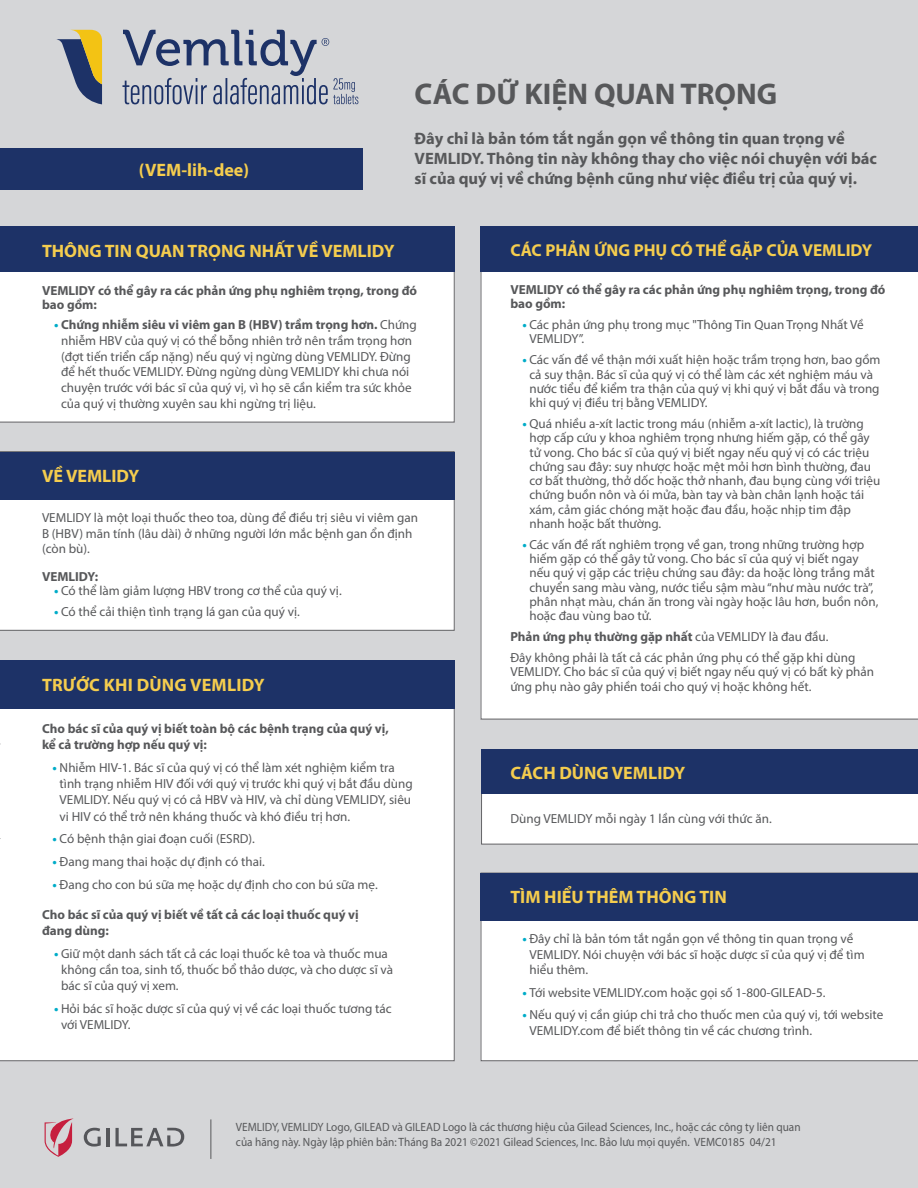
<style>
.page{position:relative;width:918px;height:1188px;background:#d5d6d8}
.page>*{position:absolute;margin:0;border:0;box-sizing:border-box;transform-origin:0 0}
.t1{font:700 30px "Myriad Pro";color:#57585a}
.t2{font:700 18px "Myriad Pro";color:#f5cd4e}
.t3{font:700 17.25px "Myriad Pro";color:#f5cd4e}
.t4{font:700 16.5px/19.8px "Myriad Pro";color:#57585a}
.t5{font:13.2px/14.2px "Myriad Pro";color:#57585a}
.t6{font:700 13.2px/16.2px "Myriad Pro";color:#57585a}
.t7{font:12px/15px "Myriad Pro";color:#57585a;scale:.94 1}
.s1{font-weight:700;color:#00acc8}
.s2{font-weight:700}
.s3{font-weight:400}
</style>
<div class="page">
<div style="left:481px;top:794px;width:437px;height:50px;background:#fff"></div>
<div style="left:0;top:452px;width:454px;height:178px;background:#fff"></div>
<div style="left:0;top:451px;width:455px;height:180px;border:1px solid #636366"></div>
<div style="left:0;top:452px;width:455px;height:47px;background:#1d3267"></div>
<div style="left:0;top:227px;width:454px;height:195px;background:#fff"></div>
<div style="left:481px;top:921px;width:437px;height:140px;background:#fff"></div>
<div style="left:481px;top:272px;width:437px;height:447px;background:#fff"></div>
<div style="left:0;top:661px;width:454px;height:400px;background:#fff"></div>
<div style="left:0;top:660px;width:455px;height:48px;background:#1d3267"></div>
<div style="left:481px;top:749px;width:437px;height:45px;background:#1d3267"></div>
<div style="left:481px;top:226px;width:437px;height:46px;background:#1d3267"></div>
<div style="left:481px;top:873px;width:437px;height:48px;background:#1d3267"></div>
<div style="left:0;top:148px;width:362px;height:41px;background:#1d3267"></div>
<div style="left:0;top:226px;width:455px;height:46px;background:#1d3267"></div>
<svg style="left:122px;top:30px;width:236px;height:74px"></svg>
<svg style="left:56px;top:30px;width:46px;height:74px"></svg>
<svg style="left:84px;top:1128px;width:17px;height:19px"></svg>
<hr style="left:106px;top:1128px;width:3px;height:18px;background:#55565a">
<svg style="left:116px;top:1128px;width:68px;height:19px"></svg>
<svg style="left:45px;top:1119px;width:28px;height:38px"></svg>
<hr style="left:211px;top:1119px;width:1px;height:40px;background:#57585a">
<p class="t2" style="left:139px;top:158px;width:112px">(VEM-lih-dee)</p>
<p class="t1" style="left:415px;top:74px;width:364px">CÁC DỮ KIỆN QUAN TRỌNG</p>
<p class="t4" style="left:415px;top:128px;width:464px">Đây chỉ là bản tóm tắt ngắn gọn về thông tin quan trọng về<br>VEMLIDY. Thông tin này không thay cho việc nói chuyện với bác sĩ của quý vị về chứng bệnh cũng như việc điều trị của quý vị.</p>
<p class="t2" style="left:42px;top:239px;width:354px">THÔNG TIN QUAN TRỌNG NHẤT VỀ VEMLIDY</p>
<p class="t6" style="left:42px;top:283px;width:377px;line-height:14.2px">VEMLIDY có thể gây ra các phản ứng phụ nghiêm trọng, trong đó bao gồm:</p>
<p class="t5" style="left:61px;top:317px;width:357px;line-height:15.8px;text-indent:-7px"><span class="s1">•</span> <span class="s2">Chứng nhiễm siêu vi viêm gan B (HBV) trầm trọng hơn.</span> Chứng nhiễm HBV của quý vị có thể bỗng nhiên trở nên trầm trọng hơn (đợt tiến triển cấp nặng) nếu quý vị ngừng dùng VEMLIDY. Đừng để hết thuốc VEMLIDY. Đừng ngừng dùng VEMLIDY khi chưa nói chuyện trước với bác sĩ của quý vị, vì họ sẽ cần kiểm tra sức khỏe của quý vị thường xuyên sau khi ngừng trị liệu.</p>
<p class="t2" style="left:42px;top:465px;width:99px">VỀ VEMLIDY</p>
<p class="t5" style="left:42px;top:509px;width:378px;line-height:15.8px">VEMLIDY là một loại thuốc theo toa, dùng để điều trị siêu vi viêm gan<br>B (HBV) mãn tính (lâu dài) ở những người lớn mắc bệnh gan ổn định (còn bù).</p>
<p class="t6" style="left:42px;top:568px;width:58px">VEMLIDY:</p>
<p class="t5" style="left:54px;top:584px;width:289px"><span class="s1">•</span> Có thể làm giảm lượng HBV trong cơ thể của quý vị.</p>
<p class="t5" style="left:54px;top:605px;width:247px"><span class="s1">•</span> Có thể cải thiện tình trạng lá gan của quý vị.</p>
<p class="t2" style="left:42px;top:673px;width:224px">TRƯỚC KHI DÙNG VEMLIDY</p>
<p class="t6" style="left:42px;top:720px;width:348px">Cho bác sĩ của quý vị biết toàn bộ các bệnh trạng của quý vị, kể cả trường hợp nếu quý vị:</p>
<p class="t5" style="left:60px;top:760px;width:355px;line-height:16.2px;text-indent:-7px"><span class="s1">•</span> Nhiễm HIV-1. Bác sĩ của quý vị có thể làm xét nghiệm kiểm tra tình trạng nhiễm HIV đối với quý vị trước khi quý vị bắt đầu dùng VEMLIDY. Nếu quý vị có cả HBV và HIV, và chỉ dùng VEMLIDY, siêu vi HIV có thể trở nên kháng thuốc và khó điều trị hơn.</p>
<p class="t5" style="left:52px;top:832px;width:204px"><span class="s1">•</span> Có bệnh thận giai đoạn cuối (ESRD).</p>
<p class="t5" style="left:52px;top:855px;width:214px"><span class="s1">•</span> Đang mang thai hoặc dự định có thai.</p>
<p class="t5" style="left:52px;top:877px;width:327px"><span class="s1">•</span> Đang cho con bú sữa mẹ hoặc dự định cho con bú sữa mẹ.</p>
<p class="t6" style="left:42px;top:906px;width:318px">Cho bác sĩ của quý vị biết về tất cả các loại thuốc quý vị đang dùng:</p>
<p class="t5" style="left:61px;top:945px;width:334px;line-height:16.2px;text-indent:-7px"><span class="s1">•</span> Giữ một danh sách tất cả các loại thuốc kê toa và thuốc mua không cần toa, sinh tố, thuốc bổ thảo dược, và cho dược sĩ và bác sĩ của quý vị xem.</p>
<p class="t5" style="left:61px;top:1000px;width:332px;line-height:16.2px;text-indent:-7px"><span class="s1">•</span> Hỏi bác sĩ hoặc dược sĩ của quý vị về các loại thuốc tương tác với VEMLIDY.</p>
<p class="t3" style="left:510px;top:239px;width:364px">CÁC PHẢN ỨNG PHỤ CÓ THỂ GẶP CỦA VEMLIDY</p>
<p class="t6" style="left:510px;top:282px;width:377px;line-height:14.2px">VEMLIDY có thể gây ra các phản ứng phụ nghiêm trọng, trong đó bao gồm:</p>
<p class="t5" style="left:529px;top:317px;width:336px;text-indent:-7px"><span class="s1">•</span> Các phản ứng phụ trong mục "Thông Tin Quan Trọng Nhất Về<br>VEMLIDY”.</p>
<p class="t5" style="left:529px;top:353px;width:353px;text-indent:-7px"><span class="s1">•</span> Các vấn đề về thận mới xuất hiện hoặc trầm trọng hơn, bao gồm cả suy thận. Bác sĩ của quý vị có thể làm các xét nghiệm máu và nước tiểu để kiểm tra thận của quý vị khi quý vị bắt đầu và trong khi quý vị điều trị bằng VEMLIDY.</p>
<p class="t5" style="left:529px;top:416px;width:353px;text-indent:-7px"><span class="s1">•</span> Quá nhiều a-xít lactic trong máu (nhiễm a-xít lactic), là trường hợp cấp cứu y khoa nghiêm trọng nhưng hiếm gặp, có thể gây tử vong. Cho bác sĩ của quý vị biết ngay nếu quý vị có các triệu chứng sau đây: suy nhược hoặc mệt mỏi hơn bình thường, đau cơ bất thường, thở dốc hoặc thở nhanh, đau bụng cùng với triệu chứng buồn nôn và ói mửa, bàn tay và bàn chân lạnh hoặc tái xám, cảm giác chóng mặt hoặc đau đầu, hoặc nhịp tim đập nhanh hoặc bất thường.</p>
<p class="t5" style="left:529px;top:537px;width:351px;text-indent:-7px"><span class="s1">•</span> Các vấn đề rất nghiêm trọng về gan, trong những trường hợp hiếm gặp có thể gây tử vong. Cho bác sĩ của quý vị biết ngay nếu quý vị gặp các triệu chứng sau đây: da hoặc lòng trắng mắt chuyển sang màu vàng, nước tiểu sậm màu “như màu nước trà”, phân nhạt màu, chán ăn trong vài ngày hoặc lâu hơn, buồn nôn, hoặc đau vùng bao tử.</p>
<p class="t6" style="left:510px;top:628px;width:320px">Phản ứng phụ thường gặp nhất <span class="s3">của VEMLIDY là đau đầu.</span></p>
<p class="t5" style="left:510px;top:650px;width:365px">Đây không phải là tất cả các phản ứng phụ có thể gặp khi dùng<br>VEMLIDY. Cho bác sĩ của quý vị biết ngay nếu quý vị có bất kỳ phản ứng phụ nào gây phiền toái cho quý vị hoặc không hết.</p>
<p class="t2" style="left:510px;top:761px;width:176px">CÁCH DÙNG VEMLIDY</p>
<p class="t5" style="left:510px;top:811px;width:263px">Dùng VEMLIDY mỗi ngày 1 lần cùng với thức ăn.</p>
<p class="t2" style="left:510px;top:886px;width:218px">TÌM HIỂU THÊM THÔNG TIN</p>
<p class="t5" style="left:529px;top:930px;width:337px;line-height:15.8px;text-indent:-7px"><span class="s1">•</span> Đây chỉ là bản tóm tắt ngắn gọn về thông tin quan trọng về<br>VEMLIDY. Nói chuyện với bác sĩ hoặc dược sĩ của quý vị để tìm hiểu thêm.</p>
<p class="t5" style="left:522px;top:985px;width:305px"><span class="s1">•</span> Tới website VEMLIDY.com hoặc gọi số 1-800-GILEAD-5.</p>
<p class="t5" style="left:529px;top:1007px;width:355px;line-height:15.8px;text-indent:-7px"><span class="s1">•</span> Nếu quý vị cần giúp chi trả cho thuốc men của quý vị, tới website<br>VEMLIDY.com để biết thông tin về các chương trình.</p>
<p class="t7" style="left:236px;top:1120px;width:602px">VEMLIDY, VEMLIDY Logo, GILEAD và GILEAD Logo là các thương hiệu của Gilead Sciences, Inc., hoặc các công ty liên quan của hãng này. Ngày lập phiên bản: Tháng Ba 2021 ©2021 Gilead Sciences, Inc. Bảo lưu mọi quyền. VEMC0185 04/21</p>
</div>
